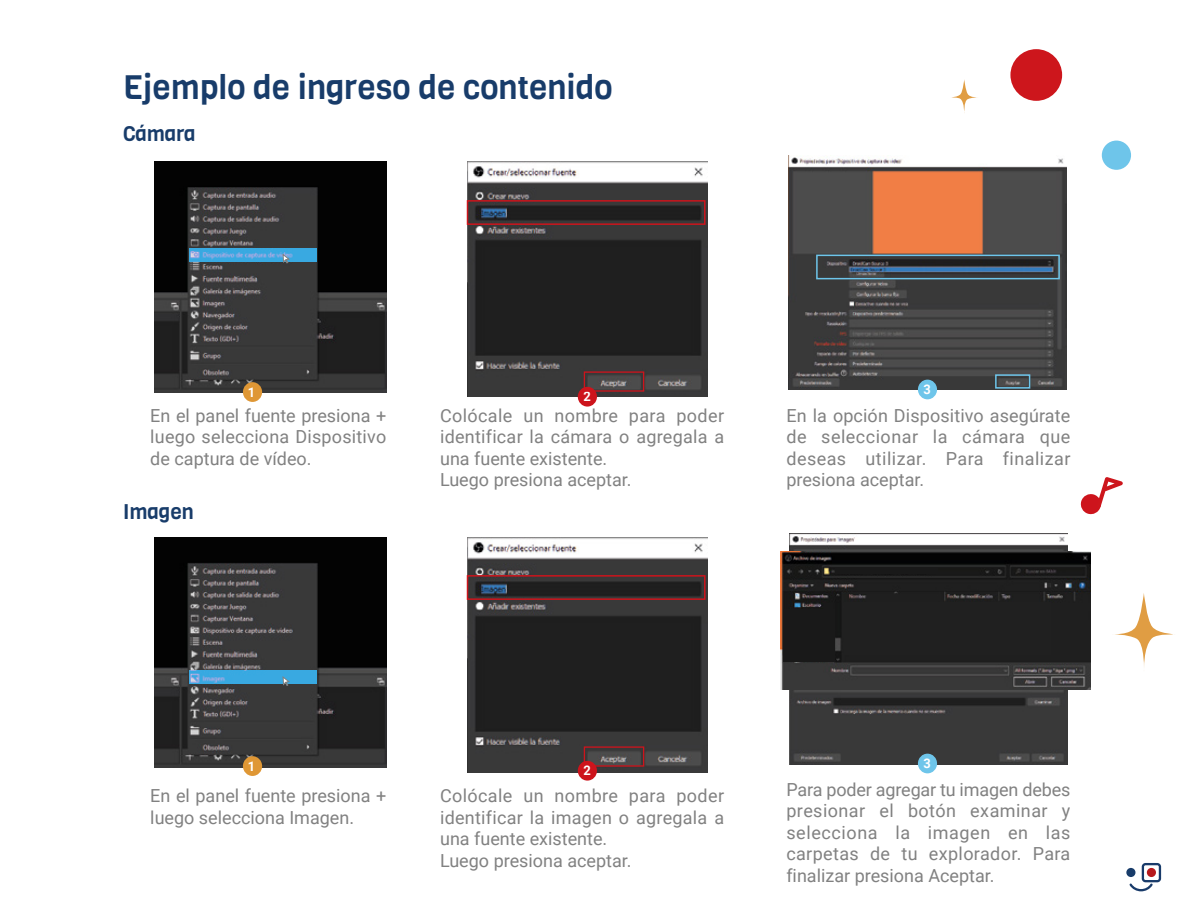
<style>
.page{position:relative;width:1188px;height:918px;background:#fff}
.page>*{position:absolute;margin:0;border:0;box-sizing:border-box;transform-origin:0 0}
.t1{font:33.3px "Viga";color:#183c6a}
.t2{font:20.85px "Viga";color:#183c6a}
.t3{font:18px/21.6px "Roboto";color:#818181;text-align:justify}
.t4{font:700 13.35px "Roboto";color:#fff}
.t5{font:700 13.2px "Roboto";color:#fff}
</style>
<div class="page">
<div style="left:1126px;top:868px;width:9px;height:9px;background:#183c6a;border-radius:50%"></div>
<svg style="left:1129px;top:863px;width:32px;height:28px"></svg>
<svg style="left:1115px;top:593px;width:58px;height:74px"></svg>
<svg style="left:951px;top:79px;width:26px;height:34px"></svg>
<div style="left:1010px;top:49px;width:52px;height:52px;background:#cd161c;border-radius:50%"></div>
<div style="left:1102px;top:141px;width:29px;height:29px;background:#6ec5ea;border-radius:50%"></div>
<svg style="left:1080px;top:477px;width:43px;height:38px"></svg>
<img style="left:154px;top:537px;width:232px;height:231px">
<svg style="left:189px;top:671px;width:127px;height:13px;fill:#39a9e1"></svg>
<svg style="left:283px;top:677px;width:6px;height:9px"></svg>
<img style="left:468px;top:537px;width:239px;height:235px">
<img style="left:154px;top:161px;width:232px;height:231px">
<svg style="left:189px;top:248px;width:127px;height:14px;fill:#39a9e1"></svg>
<svg style="left:283px;top:254px;width:6px;height:9px"></svg>
<img style="left:468px;top:161px;width:239px;height:235px">
<img style="left:789px;top:534px;width:278px;height:231px">
<img style="left:788px;top:155px;width:279px;height:234px">
<div style="left:243px;top:382px;width:19px;height:20px;background:#df9735;border-radius:50%"></div>
<div style="left:578px;top:387px;width:19px;height:20px;background:#cd141c;border-radius:50%"></div>
<div style="left:918px;top:380px;width:19px;height:19px;background:#6ec5ea;border-radius:50%"></div>
<div style="left:243px;top:756px;width:19px;height:20px;background:#df9735;border-radius:50%"></div>
<div style="left:918px;top:754px;width:19px;height:19px;background:#6ec5ea;border-radius:50%"></div>
<div style="left:467px;top:200px;width:239px;height:25px;border:2px solid #cd141c"></div>
<div style="left:584px;top:371px;width:60px;height:21px;border:1px solid #cd141c"></div>
<div style="left:467px;top:575px;width:239px;height:25px;border:2px solid #cd141c"></div>
<div style="left:584px;top:746px;width:60px;height:21px;border:1px solid #cd141c"></div>
<div style="left:816px;top:255px;width:244px;height:24px;border:2px solid #6ec5ea"></div>
<div style="left:995px;top:374px;width:35px;height:15px;border:2px solid #6ec5ea"></div>
<div style="left:578px;top:761px;width:19px;height:20px;background:#cd141c;border-radius:50%"></div>
<img style="left:780px;top:551px;width:311px;height:139px">
<div style="left:845px;top:602px;width:206px;height:53px;background:#202020"></div>
<div style="left:836px;top:567px;width:102px;height:6px;background:#191919"></div>
<div style="left:783px;top:609px;width:51px;height:53px;background:#191919"></div>
<h1 class="t1" style="left:123px;top:66px;width:491px">Ejemplo de ingreso de contenido</h1>
<p class="t2" style="left:123px;top:119px;width:74px">Cámara</p>
<p class="t4" style="left:248px;top:383px;width:9px">1</p>
<p class="t4" style="left:583px;top:387px;width:9px">2</p>
<p class="t5" style="left:924px;top:380px;width:9px">3</p>
<p class="t3" style="left:150px;top:404px;width:238px">En el panel fuente presiona + luego selecciona Dispositivo de captura de vídeo.</p>
<p class="t3" style="left:440px;top:404px;width:286px;text-align:left">Colócale un nombre para poder identificar la cámara o agregala a una fuente existente.<br>Luego presiona aceptar.</p>
<p class="t3" style="left:786px;top:404px;width:286px">En la opción Dispositivo asegúrate de seleccionar la cámara que deseas utilizar. Para finalizar presiona aceptar.</p>
<p class="t2" style="left:123px;top:498px;width:72px">Imagen</p>
<p class="t4" style="left:248px;top:757px;width:9px">1</p>
<p class="t5" style="left:924px;top:754px;width:9px">3</p>
<p class="t4" style="left:583px;top:761px;width:9px">2</p>
<p class="t3" style="left:150px;top:784px;width:238px">En el panel fuente presiona + luego selecciona Imagen.</p>
<p class="t3" style="left:440px;top:784px;width:286px;text-align:left">Colócale un nombre para poder identificar la imagen o agregala a una fuente existente.<br>Luego presiona aceptar.</p>
<p class="t3" style="left:786px;top:778px;width:286px">Para poder agregar tu imagen debes presionar el botón examinar y selecciona la imagen en las carpetas de tu explorador. Para finalizar presiona Aceptar.</p>
</div>
